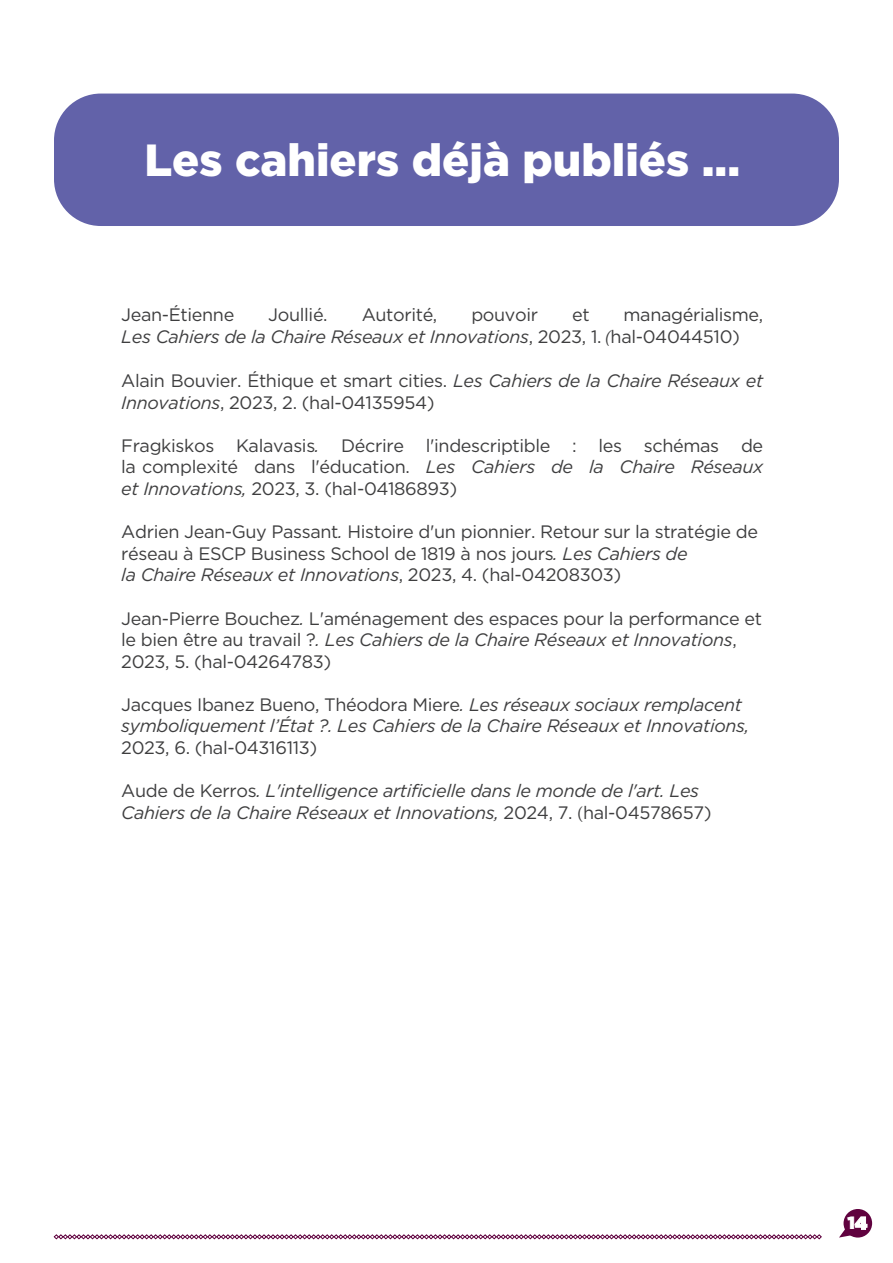
<style>
.page{position:relative;width:893px;height:1263px;background:#fff}
.page>*{position:absolute;margin:0;border:0;box-sizing:border-box;transform-origin:0 0}
.t1{font:900 45px "Gotham";color:#fff}
.t2{font:18px/21.6px "Gotham";letter-spacing:-.02em;color:#3e3e3f}
.t3{font:italic 18px/21.6px "Gotham";letter-spacing:-.02em;color:#3e3e3f}
.t4{font:900 17.7px "Gotham";color:#fff}
.s1{font-style:normal}
.s2{font-family:"Minion Pro"}
.s3{font-style:italic}
.s4{font-family:"Minion Pro";font-style:normal}
</style>
<div class="page">
<div style="left:843px;top:1209px;width:29px;height:28px;background:#60023f;border-radius:50%"></div>
<svg style="left:839px;top:1226px;width:15px;height:11px"></svg>
<svg style="left:54px;top:1234px;width:768px;height:5px"></svg>
<div style="left:54px;top:94px;width:785px;height:132px;background:#6262a9;border-radius:47px"></div>
<h1 class="t1" style="left:144px;top:129px;width:597px">Les cahiers déjà publiés ...</h1>
<p class="t2" style="left:121px;top:303px;width:115px">Jean-Étienne</p>
<p class="t2" style="left:268px;top:303px;width:61px">Joullié.</p>
<p class="t2" style="left:362px;top:303px;width:77px">Autorité,</p>
<p class="t2" style="left:471px;top:303px;width:68px">pouvoir</p>
<p class="t2" style="left:572px;top:303px;width:19px">et</p>
<p class="t3" style="left:121px;top:303px;width:643px;text-indent:502px"><span class="s1">managérialisme,<br></span>Les Cahiers de la Chaire Réseaux et Innovations<span class="s1">, 2023, 1.</span> <span class="s2">(</span><span class="s1">hal-04044510)</span></p>
<p class="t2" style="left:121px;top:369px;width:643px">Alain Bouvier. Éthique et smart cities. <span class="s3">Les Cahiers de la Chaire Réseaux et<br>Innovations</span>, 2023, 2. (hal-04135954)</p>
<p class="t2" style="left:121px;top:434px;width:643px;text-align:justify">Fragkiskos Kalavasis<span class="s3">.</span> Décrire l'indescriptible : les schémas de la complexité dans l'éducation. <span class="s3">Les Cahiers de la Chaire Réseaux et Innovations,</span> 2023, 3. (hal-04186893)</p>
<p class="t2" style="left:121px;top:521px;width:638px">Adrien Jean-Guy Passant<span class="s3">.</span> Histoire d'un pionnier. Retour sur la stratégie de réseau à ESCP Business School de 1819 à nos jours<span class="s3">. Les Cahiers de<br>la Chaire Réseaux et Innovations</span>, 2023, 4. (hal-04208303)</p>
<p class="t2" style="left:121px;top:607px;width:642px">Jean-Pierre Bouchez<span class="s3">.</span> L'aménagement des espaces pour la performance et le bien être au travail ?<span class="s3">. Les Cahiers de la Chaire Réseaux et Innovations</span>,<br>2023, 5. (hal-04264783)</p>
<p class="t3" style="left:121px;top:693px;width:630px"><span class="s1">Jacques Ibanez Bueno, Théodora Miere</span>. Les réseaux sociaux remplacent symboliquement l’État ?. Les Cahiers de la Chaire Réseaux et Innovations,</p>
<p class="t2" style="left:121px;top:736px;width:198px">2023, 6. (hal-04316113)</p>
<p class="t3" style="left:121px;top:779px;width:592px"><span class="s1">Aude de Kerros</span>. L'intelligence artificielle dans le monde de l'art. Les<br>Cahiers de la Chaire Réseaux et Innovations, <span class="s1">2024, 7.</span> <span class="s4">(</span><span class="s1">hal-04578657)</span></p>
<p class="t4" style="left:847px;top:1210px;width:21px">14</p>
</div>
